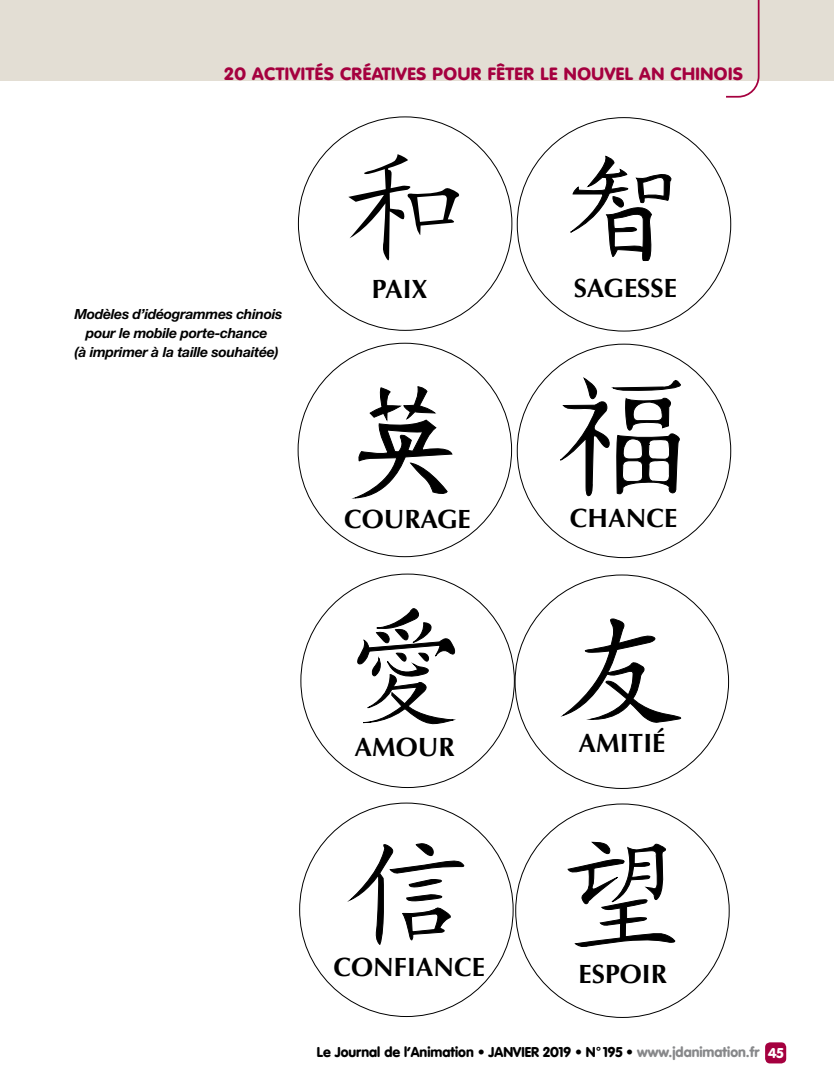
<style>
.page{position:relative;width:834px;height:1092px;background:#fff}
.page>*{position:absolute;margin:0;border:0;box-sizing:border-box;transform-origin:0 0}
.t1{font:700 26.43px "Optima";color:#000}
.t2{font:900 17.5px "VAG Rounded";letter-spacing:.03em;color:#a5003f;scale:1.05 1}
.t3{font:italic 700 14px/19.2px "Helvetica Neue";letter-spacing:-.02em;color:#000;text-align:center}
.t4{font:900 14px "VAG Rounded";color:#000}
.s1{color:#87888a}
.s2{color:#fff}
</style>
<div class="page">
<div style="left:765px;top:1042px;width:21px;height:21px;background:#a5003f;border-radius:5px"></div>
<div style="left:0;top:0;width:833px;height:81px;background:#e3ded4"></div>
<svg style="left:726px;top:0;width:34px;height:98px"></svg>
<svg style="left:348px;top:154px;width:112px;height:107px"></svg>
<svg style="left:570px;top:156px;width:102px;height:176px"></svg>
<svg style="left:354px;top:386px;width:98px;height:112px"></svg>
<svg style="left:560px;top:378px;width:121px;height:119px"></svg>
<svg style="left:357px;top:608px;width:98px;height:116px"></svg>
<svg style="left:563px;top:618px;width:119px;height:105px"></svg>
<svg style="left:349px;top:843px;width:116px;height:101px"></svg>
<svg style="left:567px;top:841px;width:112px;height:177px"></svg>
<p class="t2" style="left:224px;top:63px;width:372px">20 ACTIVITÉS CR ÉATIVES POUR FÊTER LE NOUVEL</p>
<p class="t2" style="left:639px;top:63px;width:100px">AN CHINOIS</p>
<p class="t3" style="left:74px;top:304px;width:209px">Modèles d’idéogrammes chinois pour le mobile porte-chance<br>(à imprimer à la taille souhaitée)</p>
<h1 class="t1" style="left:372px;top:274px;width:57px">PAIX</h1>
<h1 class="t1" style="left:573px;top:272px;width:105px">SAGESSE</h1>
<h1 class="t1" style="left:344px;top:504px;width:128px">COURAGE</h1>
<h1 class="t1" style="left:570px;top:502px;width:109px">CHANCE</h1>
<h1 class="t1" style="left:354px;top:731px;width:102px">AMOUR</h1>
<h1 class="t1" style="left:578px;top:727px;width:88px">AMITIÉ</h1>
<h1 class="t1" style="left:333px;top:951px;width:153px">CONFIANCE</h1>
<h1 class="t1" style="left:578px;top:958px;width:90px">ESPOIR</h1>
<p class="t4" style="left:317px;top:1043px;width:468px">LE JOURNAL DE L’ANIMATION • JANVIER 2019 • N° 195 • <span class="s1">WWW.JDANIMATION.FR</span> <span class="s2">45</span></p>
</div>
